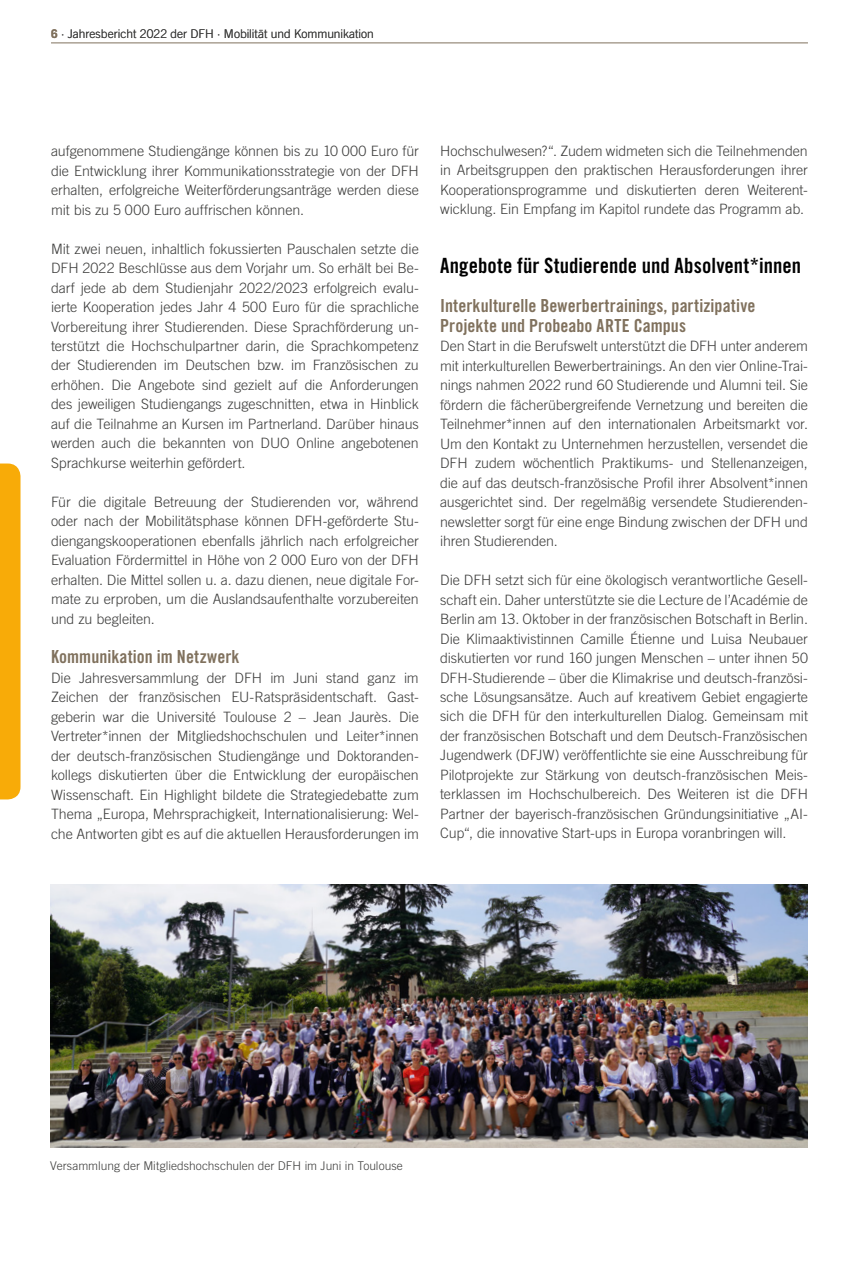
<style>
.page{position:relative;width:859px;height:1263px;background:#fff}
.page>*{position:absolute;margin:0;border:0;box-sizing:border-box;transform-origin:0 0}
.t1{font:21px "Trade Gothic LT Std Bd Cn 20";color:#000}
.t2{font:18px/19.5px "Trade Gothic LT Std Bd Cn 20";letter-spacing:.005em;color:#80715d}
.t3{font:300 14.25px/19.5px "Trade Gothic LT Std";letter-spacing:-.005em;color:#3c3c3b;text-align:justify}
.t4{font:300 12px "Trade Gothic LT Std";color:#3c3c3b}
.s1{font-weight:700;color:#80715d}
</style>
<div class="page">
<img style="left:50px;top:884px;width:758px;height:263px">
<div style="left:0;top:463px;width:21px;height:336px;background:#f8ab08"></div>
<hr style="left:51px;top:43px;width:757px;height:1px;background:#80715d">
<p class="t4" style="left:51px;top:27px;width:324px"><span class="s1">6</span> · Jahresbericht 2022 der DFH · Mobilität und Kommunikation</p>
<p class="t3" style="left:51px;top:141px;width:369px">aufgenommene Studiengänge können bis zu 10 000 Euro für die Entwicklung ihrer Kommunikationsstrategie von der DFH erhalten, erfolgreiche Weiterförderungsanträge werden diese mit bis zu 5 000 Euro auffrischen können.</p>
<p class="t3" style="left:51px;top:238px;width:369px">Mit zwei neuen, inhaltlich fokussierten Pauschalen setzte die DFH 2022 Beschlüsse aus dem Vorjahr um. So erhält bei Be&shy;darf jede ab dem Studienjahr 2022/2023 erfolgreich evalu&shy;ierte Kooperation jedes Jahr 4 500 Euro für die sprachliche Vorbereitung ihrer Studierenden. Diese Sprachförderung un&shy;terstützt die Hochschulpartner darin, die Sprachkompetenz der Studierenden im Deutschen bzw. im Französischen zu erhöhen. Die Angebote sind gezielt auf die Anforderungen des jeweiligen Studiengangs zugeschnitten, etwa in Hinblick auf die Teilnahme an Kursen im Partnerland. Darüber hinaus werden auch die bekannten von DUO Online angebotenen Sprachkurse weiterhin gefördert.</p>
<p class="t3" style="left:51px;top:492px;width:369px">Für die digitale Betreuung der Studierenden vor, während oder nach der Mobilitätsphase können DFH-geförderte Stu&shy;diengangskooperationen ebenfalls jährlich nach erfolgreicher Evaluation Fördermittel in Höhe von 2 000 Euro von der DFH erhalten. Die Mittel sollen u. a. dazu dienen, neue digitale For&shy;mate zu erproben, um die Auslandsaufenthalte vorzubereiten und zu begleiten.</p>
<p class="t2" style="left:51px;top:647px;width:190px">Kommunikation im Netzwerk</p>
<p class="t3" style="left:51px;top:667px;width:369px">Die Jahresversammlung der DFH im Juni stand ganz im Zeichen der französischen EU-Ratspräsidentschaft. Gast&shy;geberin war die Université Toulouse 2 – Jean Jaurès. Die Vertreter*innen der Mitgliedshochschulen und Leiter*innen der deutsch-französischen Studiengänge und Doktoranden&shy;kollegs diskutierten über die Entwicklung der europäischen Wissenschaft. Ein Highlight bildete die Strategiedebatte zum Thema „Europa, Mehrsprachigkeit, Internationalisierung: Wel&shy;che Antworten gibt es auf die aktuellen Herausforderungen im</p>
<p class="t3" style="left:440px;top:141px;width:369px">Hochschulwesen?“. Zudem widmeten sich die Teilnehmenden in Arbeitsgruppen den praktischen Herausforderungen ihrer Kooperationsprogramme und diskutierten deren Weiterent&shy;wicklung. Ein Empfang im Kapitol rundete das Programm ab.</p>
<h1 class="t1" style="left:440px;top:253px;width:363px">Angebote für Studierende und Absolvent*innen</h1>
<p class="t2" style="left:440px;top:296px;width:317px">Interkulturelle Bewerbertrainings, partizipative<br>Projekte und Probeabo ARTE Campus</p>
<p class="t3" style="left:440px;top:336px;width:369px">Den Start in die Berufswelt unterstützt die DFH unter anderem mit interkulturellen Bewerbertrainings. An den vier Online-Trai&shy;nings nahmen 2022 rund 60 Studierende und Alumni teil. Sie fördern die fächerübergreifende Vernetzung und bereiten die Teilnehmer*innen auf den internationalen Arbeitsmarkt vor.<br>Um den Kontakt zu Unternehmen herzustellen, versendet die DFH zudem wöchentlich Praktikums- und Stellenanzeigen, die auf das deutsch-französische Profil ihrer Absolvent*innen ausgerichtet sind. Der regelmäßig versendete Studierenden&shy;newsletter sorgt für eine enge Bindung zwischen der DFH und ihren Studierenden.</p>
<p class="t3" style="left:440px;top:570px;width:369px">Die DFH setzt sich für eine ökologisch verantwortliche Gesell&shy;schaft ein. Daher unterstützte sie die Lecture de l’Académie de Berlin am 13. Oktober in der französischen Botschaft in Berlin.<br>Die Klimaaktivistinnen Camille Étienne und Luisa Neubauer diskutierten vor rund 160 jungen Menschen – unter ihnen 50<br>DFH-Studierende – über die Klimakrise und deutsch-französi&shy;sche Lösungsansätze. Auch auf kreativem Gebiet engagierte sich die DFH für den interkulturellen Dialog. Gemeinsam mit der französischen Botschaft und dem Deutsch-Französischen Jugendwerk (DFJW) veröffentlichte sie eine Ausschreibung für Pilotprojekte zur Stärkung von deutsch-französischen Meis&shy;terklassen im Hochschulbereich. Des Weiteren ist die DFH Partner der bayerisch-französischen Gründungsinitiative „AI-Cup“, die innovative Start-ups in Europa voranbringen will.</p>
<p class="t4" style="left:50px;top:1159px;width:354px">Versammlung der Mitgliedshochschulen der DFH im Juni in Toulouse</p>
</div>
